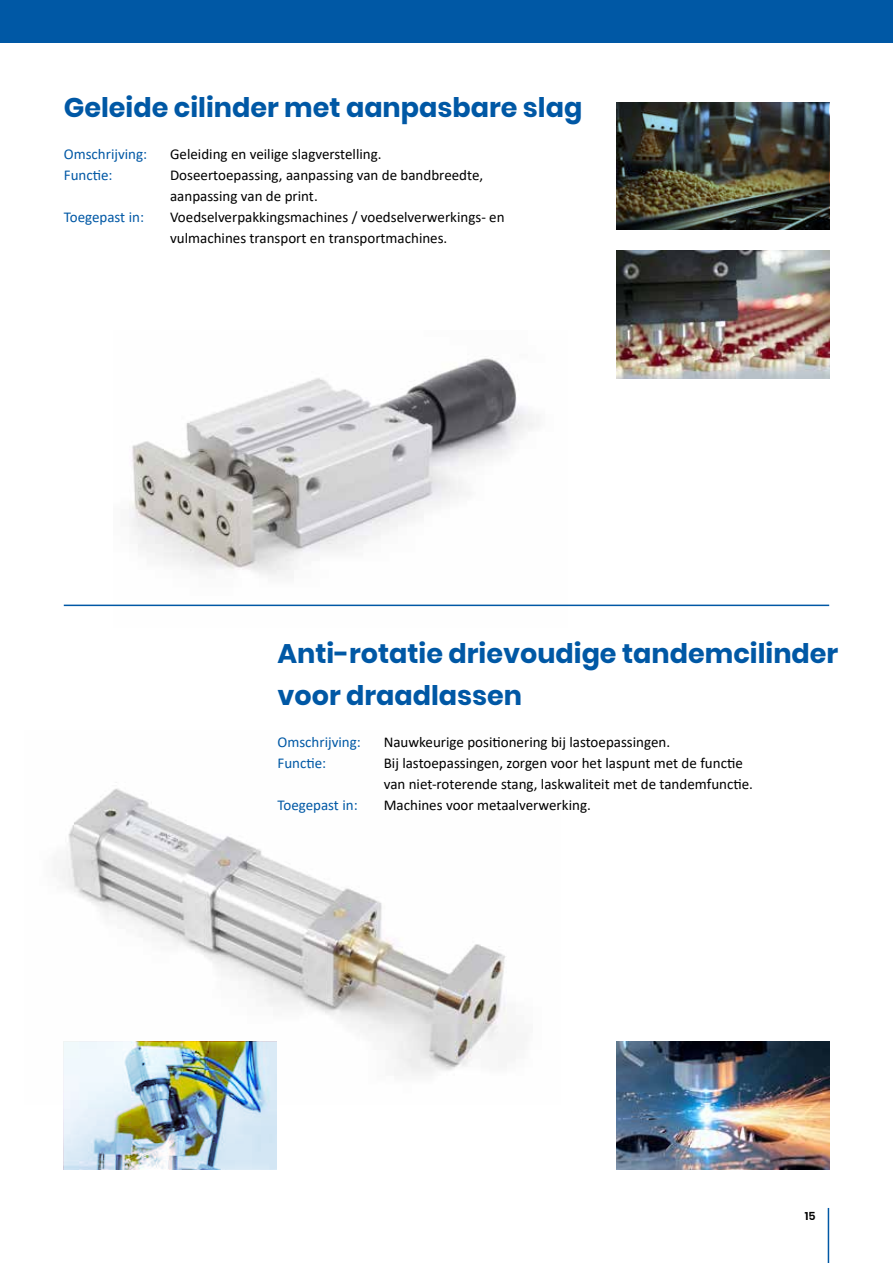
<style>
.page{position:relative;width:893px;height:1263px;background:#fff}
.page>*{position:absolute;margin:0;border:0;box-sizing:border-box;transform-origin:0 0}
.t1{font:700 27px/42px "Poppins";color:#0058a5}
.t2{font:15px/21px "Calibri";color:#000}
.t3{font:15px "Calibri";color:#0058a5}
.t4{font:600 11.25px "Poppins";color:#000}
</style>
<div class="page">
<img style="left:114px;top:357px;width:453px;height:250px">
<img style="left:60px;top:782px;width:447px;height:323px">
<hr style="left:828px;top:1208px;width:1px;height:55px;background:#0058a5">
<div style="left:0;top:0;width:893px;height:43px;background:#0058a5"></div>
<img style="left:617px;top:251px;width:212px;height:127px">
<img style="left:617px;top:1042px;width:212px;height:127px">
<hr style="left:64px;top:605px;width:765px;height:1px;background:#0058a5">
<img style="left:64px;top:1042px;width:212px;height:127px">
<img style="left:617px;top:102px;width:212px;height:128px">
<h1 class="t1" style="left:64px;top:87px;width:520px">Geleide cilinder met aanpasbare slag</h1>
<p class="t3" style="left:64px;top:144px;width:85px">Omschrijving:</p>
<p class="t2" style="left:170px;top:143px;width:213px">Geleiding en veilige slagverstelling.</p>
<p class="t3" style="left:64px;top:165px;width:50px">Functie:</p>
<p class="t2" style="left:170px;top:164px;width:315px">Doseertoepassing, aanpassing van de bandbreedte, aanpassing van de print.</p>
<p class="t3" style="left:64px;top:207px;width:82px">Toegepast in:</p>
<p class="t2" style="left:170px;top:206px;width:336px">Voedselverpakkingsmachines / voedselverwerkings- en vulmachines transport en transportmachines.</p>
<h1 class="t1" style="left:277px;top:633px;width:562px">Anti-rotatie drievoudige tandemcilinder voor draadlassen</h1>
<p class="t3" style="left:277px;top:732px;width:85px">Omschrijving:</p>
<p class="t2" style="left:384px;top:731px;width:288px">Nauwkeurige positionering bij lastoepassingen.</p>
<p class="t3" style="left:277px;top:753px;width:50px">Functie:</p>
<p class="t2" style="left:384px;top:752px;width:371px">Bij lastoepassingen, zorgen voor het laspunt met de functie van niet-roterende stang, laskwaliteit met de tandemfunctie.</p>
<p class="t3" style="left:277px;top:795px;width:82px">Toegepast in:</p>
<p class="t2" style="left:384px;top:794px;width:209px">Machines voor metaalverwerking.</p>
<p class="t4" style="left:805px;top:1209px;width:12px">15</p>
</div>
